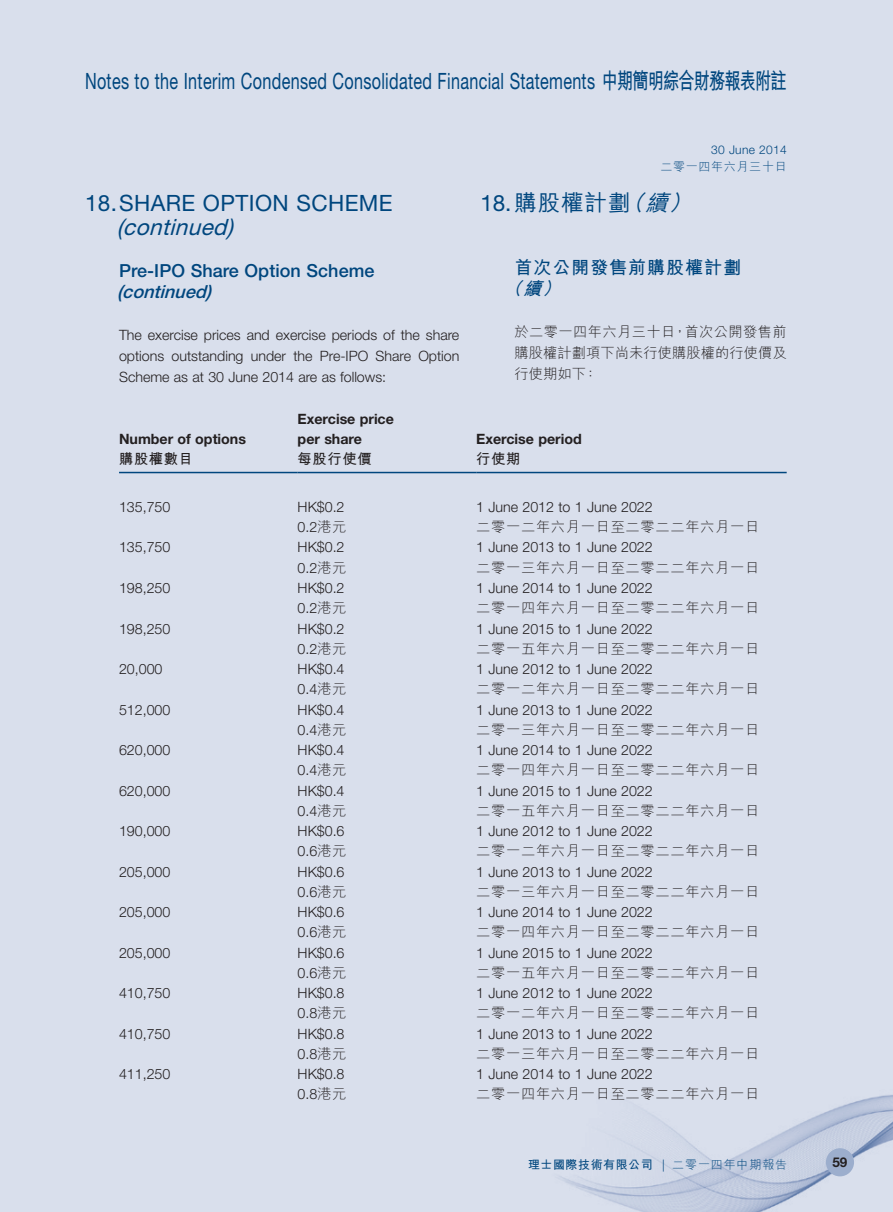
<style>
.page{position:relative;width:893px;height:1212px;background:#d9dfec}
.page>*{position:absolute;margin:0;border:0;box-sizing:border-box;transform-origin:0 0}
.Heading_1{font:22.5px "Helvetica Neue LT Std";letter-spacing:.02em;color:#00467e;scale:.72 1}
.Heading_1-2{font:22.5px/24px "Helvetica Neue LT Std";letter-spacing:.02em;color:#00467e}
.C_Heading_1{font:500 22.5px "M Hei HK";letter-spacing:.04em;color:#00467e}
.Heading_2{font:500 18px/21px "Helvetica Neue LT Std";letter-spacing:.005em;color:#00467e}
.C_Heading_2{font:700 18px/21px "M Hei HK";letter-spacing:.055em;color:#00467e}
.Body_Text{font:300 14.25px/21px "Helvetica Neue LT Std";color:#231f20;text-align:justify}
.Body_Text-2{font:300 14.25px "M Hei HK";letter-spacing:.05em;color:#231f20}
.Body_Text-3{font:700 14.25px "Helvetica Neue LT Std";color:#231f20}
.C_Body_Text{font:300 14.25px/21px "M Hei HK";letter-spacing:.005em;color:#231f20;text-align:justify}
.Body_Text-4{font:700 14.25px "M Hei HK";letter-spacing:.05em;color:#231f20}
.t1{font:700 13.5px "Helvetica Neue LT Std";color:#231f20}
.t2{font:700 12px "M Hei HK";letter-spacing:.045em;color:#00467e}
.t3{font:300 12px "Helvetica Neue LT Std";color:#00467e}
.t4{font:300 12px "M Hei HK";letter-spacing:.06em;color:#00467e}
.s1{font-family:"M Hei HK";font-weight:700}
.s2{font-style:italic}
.s3{font-family:"Helvetica Neue LT Std";font-weight:400}
.s4{font-family:"M Hei HK"}
.s5{font-family:"Helvetica Neue LT Std";font-weight:300}
.s6{font-weight:300}
</style>
<div class="page">
<img style="left:559px;top:1095px;width:334px;height:117px">
<div style="left:826px;top:1148px;width:28px;height:28px;background:#9caecd;border-radius:50%"></div>
<hr style="left:119px;top:472px;width:179px;height:1px;background:#00467e">
<hr style="left:298px;top:472px;width:178px;height:1px;background:#00467e">
<hr style="left:476px;top:472px;width:311px;height:1px;background:#00467e">
<h1 class="Heading_1" style="left:85px;top:68px;width:976px">Notes to the Interim Condensed Consolidated Financial Statements <span class="s1">中期簡明綜合財務報表附註</span></h1>
<p class="Heading_1-2" style="left:117px;top:191px;width:277px;text-indent:-32px">18.SHARE OPTION SCHEME <span class="s2">(continued)</span></p>
<p class="Heading_2" style="left:117px;top:260px;width:259px">Pre-IPO Share Option Scheme <span class="s2">(continued)</span></p>
<p class="Body_Text" style="left:119px;top:325px;width:342px">The exercise prices and exercise periods of the share options outstanding under the Pre-IPO Share Option Scheme as at 30 June 2014 are as follows:</p>
<p class="t3" style="left:711px;top:143px;width:77px">30 June 2014</p>
<p class="t4" style="left:660px;top:160px;width:128px">二零一四年六月三十日</p>
<p class="C_Heading_1" style="left:480px;top:187px;width:220px"><span class="s3">18.</span>購股權計劃<span class="s2">（續）</span></p>
<p class="C_Heading_2" style="left:504px;top:256px;width:239px;text-indent:11px">首次公開發售前購股權計劃<span class="s2">（續）</span></p>
<p class="C_Body_Text" style="left:514px;top:321px;width:274px">於二零一四年六月三十日，首次公開發售前購股權計劃項下尚未行使購股權的行使價及行使期如下：</p>
<p class="Body_Text-3" style="left:119px;top:430px;width:128px">Number of options</p>
<p class="Body_Text-3" style="left:298px;top:410px;width:98px">Exercise price</p>
<p class="Body_Text-3" style="left:298px;top:430px;width:66px">per share</p>
<p class="Body_Text-3" style="left:476px;top:430px;width:107px">Exercise period</p>
<p class="Body_Text-4" style="left:119px;top:449px;width:75px">購股權數目</p>
<p class="Body_Text-4" style="left:298px;top:449px;width:75px">每股行使價</p>
<p class="Body_Text-4" style="left:476px;top:449px;width:46px">行使期</p>
<p class="Body_Text" style="left:119px;top:496px;width:53px">135,750</p>
<p class="Body_Text" style="left:298px;top:496px;width:48px">HK$0.2</p>
<p class="Body_Text" style="left:476px;top:496px;width:178px">1 June 2012 to 1 June 2022</p>
<p class="Body_Text" style="left:298px;top:516px;width:50px">0.2<span class="s4">港元</span></p>
<p class="Body_Text-2" style="left:476px;top:520px;width:285px">二零一二年六月一日至二零二二年六月一日</p>
<p class="Body_Text" style="left:119px;top:537px;width:53px">135,750</p>
<p class="Body_Text" style="left:298px;top:537px;width:48px">HK$0.2</p>
<p class="Body_Text" style="left:476px;top:537px;width:178px">1 June 2013 to 1 June 2022</p>
<p class="Body_Text" style="left:298px;top:557px;width:50px">0.2<span class="s4">港元</span></p>
<p class="Body_Text-2" style="left:476px;top:560px;width:285px">二零一三年六月一日至二零二二年六月一日</p>
<p class="Body_Text" style="left:119px;top:577px;width:53px">198,250</p>
<p class="Body_Text" style="left:298px;top:577px;width:48px">HK$0.2</p>
<p class="Body_Text" style="left:476px;top:577px;width:178px">1 June 2014 to 1 June 2022</p>
<p class="Body_Text" style="left:298px;top:597px;width:50px">0.2<span class="s4">港元</span></p>
<p class="Body_Text-2" style="left:476px;top:601px;width:285px">二零一四年六月一日至二零二二年六月一日</p>
<p class="Body_Text" style="left:119px;top:618px;width:53px">198,250</p>
<p class="Body_Text" style="left:298px;top:618px;width:48px">HK$0.2</p>
<p class="Body_Text" style="left:476px;top:618px;width:178px">1 June 2015 to 1 June 2022</p>
<p class="Body_Text" style="left:298px;top:638px;width:50px">0.2<span class="s4">港元</span></p>
<p class="Body_Text-2" style="left:476px;top:641px;width:285px">二零一五年六月一日至二零二二年六月一日</p>
<p class="Body_Text" style="left:119px;top:658px;width:45px">20,000</p>
<p class="Body_Text" style="left:298px;top:658px;width:48px">HK$0.4</p>
<p class="Body_Text" style="left:476px;top:658px;width:178px">1 June 2012 to 1 June 2022</p>
<p class="Body_Text" style="left:298px;top:678px;width:50px">0.4<span class="s4">港元</span></p>
<p class="Body_Text-2" style="left:476px;top:682px;width:285px">二零一二年六月一日至二零二二年六月一日</p>
<p class="Body_Text" style="left:119px;top:699px;width:53px">512,000</p>
<p class="Body_Text" style="left:298px;top:699px;width:48px">HK$0.4</p>
<p class="Body_Text" style="left:476px;top:699px;width:178px">1 June 2013 to 1 June 2022</p>
<p class="Body_Text" style="left:298px;top:719px;width:50px">0.4<span class="s4">港元</span></p>
<p class="Body_Text-2" style="left:476px;top:722px;width:285px">二零一三年六月一日至二零二二年六月一日</p>
<p class="Body_Text" style="left:119px;top:739px;width:53px">620,000</p>
<p class="Body_Text" style="left:298px;top:739px;width:48px">HK$0.4</p>
<p class="Body_Text" style="left:476px;top:739px;width:178px">1 June 2014 to 1 June 2022</p>
<p class="Body_Text" style="left:298px;top:759px;width:50px">0.4<span class="s4">港元</span></p>
<p class="Body_Text-2" style="left:476px;top:763px;width:285px">二零一四年六月一日至二零二二年六月一日</p>
<p class="Body_Text" style="left:119px;top:780px;width:53px">620,000</p>
<p class="Body_Text" style="left:298px;top:780px;width:48px">HK$0.4</p>
<p class="Body_Text" style="left:476px;top:780px;width:178px">1 June 2015 to 1 June 2022</p>
<p class="Body_Text" style="left:298px;top:800px;width:50px">0.4<span class="s4">港元</span></p>
<p class="Body_Text-2" style="left:476px;top:803px;width:285px">二零一五年六月一日至二零二二年六月一日</p>
<p class="Body_Text" style="left:119px;top:820px;width:53px">190,000</p>
<p class="Body_Text" style="left:298px;top:820px;width:48px">HK$0.6</p>
<p class="Body_Text" style="left:476px;top:820px;width:178px">1 June 2012 to 1 June 2022</p>
<p class="Body_Text" style="left:298px;top:840px;width:50px">0.6<span class="s4">港元</span></p>
<p class="Body_Text-2" style="left:476px;top:844px;width:285px">二零一二年六月一日至二零二二年六月一日</p>
<p class="Body_Text" style="left:119px;top:861px;width:53px">205,000</p>
<p class="Body_Text" style="left:298px;top:861px;width:48px">HK$0.6</p>
<p class="Body_Text" style="left:476px;top:861px;width:178px">1 June 2013 to 1 June 2022</p>
<p class="Body_Text" style="left:298px;top:881px;width:50px">0.6<span class="s4">港元</span></p>
<p class="Body_Text-2" style="left:476px;top:884px;width:285px">二零一三年六月一日至二零二二年六月一日</p>
<p class="Body_Text" style="left:119px;top:901px;width:53px">205,000</p>
<p class="Body_Text" style="left:298px;top:901px;width:48px">HK$0.6</p>
<p class="Body_Text" style="left:476px;top:901px;width:178px">1 June 2014 to 1 June 2022</p>
<p class="Body_Text" style="left:298px;top:921px;width:50px">0.6<span class="s4">港元</span></p>
<p class="Body_Text-2" style="left:476px;top:925px;width:285px">二零一四年六月一日至二零二二年六月一日</p>
<p class="Body_Text" style="left:119px;top:942px;width:53px">205,000</p>
<p class="Body_Text" style="left:298px;top:942px;width:48px">HK$0.6</p>
<p class="Body_Text" style="left:476px;top:942px;width:178px">1 June 2015 to 1 June 2022</p>
<p class="Body_Text" style="left:298px;top:962px;width:50px">0.6<span class="s4">港元</span></p>
<p class="Body_Text-2" style="left:476px;top:965px;width:285px">二零一五年六月一日至二零二二年六月一日</p>
<p class="Body_Text" style="left:119px;top:982px;width:53px">410,750</p>
<p class="Body_Text" style="left:298px;top:982px;width:48px">HK$0.8</p>
<p class="Body_Text" style="left:476px;top:982px;width:178px">1 June 2012 to 1 June 2022</p>
<p class="Body_Text" style="left:298px;top:1002px;width:50px">0.8<span class="s4">港元</span></p>
<p class="Body_Text-2" style="left:476px;top:1006px;width:285px">二零一二年六月一日至二零二二年六月一日</p>
<p class="Body_Text" style="left:119px;top:1023px;width:53px">410,750</p>
<p class="Body_Text" style="left:298px;top:1023px;width:48px">HK$0.8</p>
<p class="Body_Text" style="left:476px;top:1023px;width:178px">1 June 2013 to 1 June 2022</p>
<p class="Body_Text" style="left:298px;top:1043px;width:50px">0.8<span class="s4">港元</span></p>
<p class="Body_Text-2" style="left:476px;top:1046px;width:285px">二零一三年六月一日至二零二二年六月一日</p>
<p class="Body_Text" style="left:119px;top:1063px;width:53px">411,250</p>
<p class="Body_Text" style="left:298px;top:1063px;width:48px">HK$0.8</p>
<p class="Body_Text" style="left:476px;top:1063px;width:178px">1 June 2014 to 1 June 2022</p>
<p class="Body_Text" style="left:298px;top:1083px;width:50px">0.8<span class="s4">港元</span></p>
<p class="Body_Text-2" style="left:476px;top:1087px;width:285px">二零一四年六月一日至二零二二年六月一日</p>
<p class="t2" style="left:528px;top:1156px;width:261px">理士國際技術有限公司 <span class="s5">|</span> <span class="s6">二零一四年中期報告</span></p>
<p class="t1" style="left:832px;top:1154px;width:16px">59</p>
</div>
